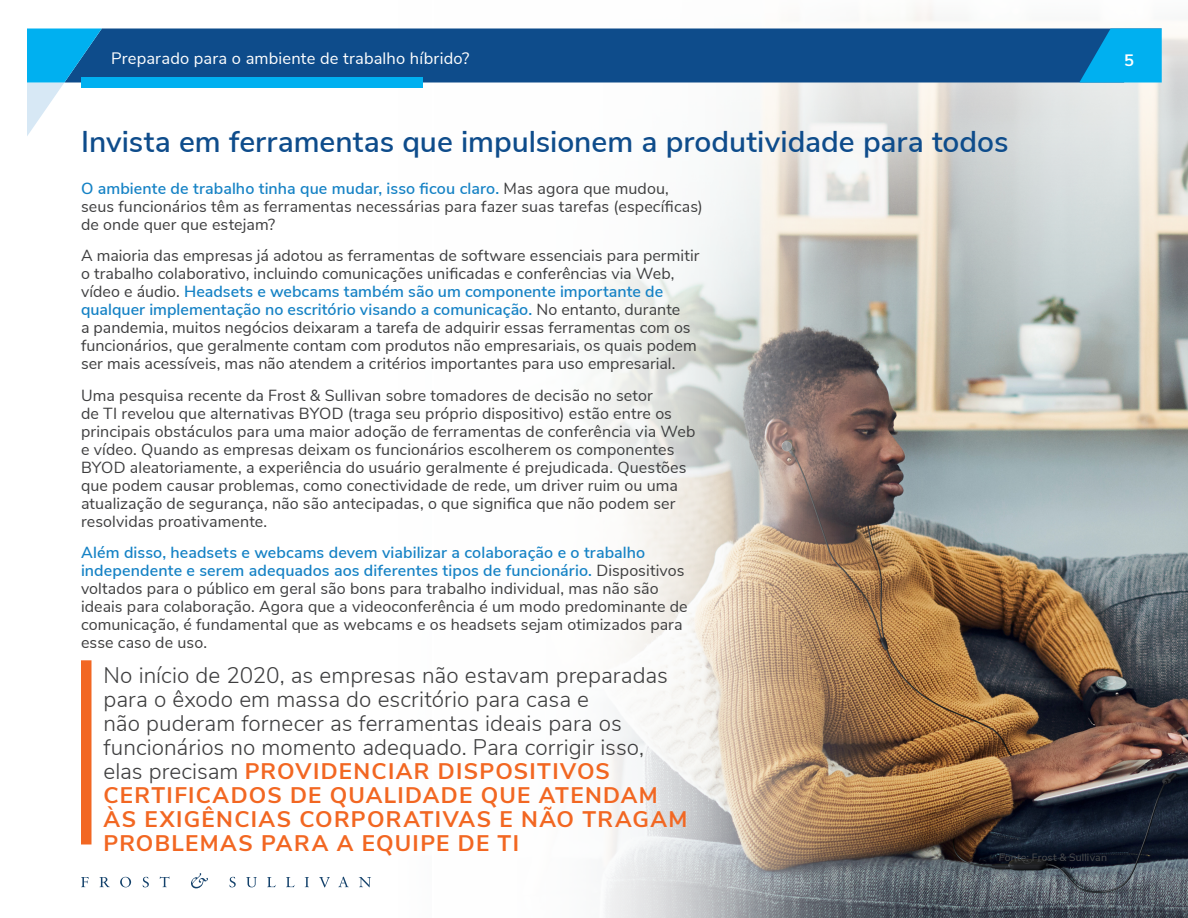
<style>
.page{position:relative;width:1188px;height:918px;background:#fff}
.page>*{position:absolute;margin:0;border:0;box-sizing:border-box;transform-origin:0 0}
.BR__1st_Lvl_Header{font:600 30px "Nunito Sans";color:#0e4c8b}
.BR__Quote{font:300 22.5px/24px "Nunito Sans";color:#3e3e3f}
.t1{font:16.5px "Nunito Sans";letter-spacing:.01em;color:#fff}
.t2{font:700 16.5px "Nunito Sans";color:#fff}
.BR__Body_Text{font:16.05px/18px "Nunito Sans";letter-spacing:.005em;color:#3e3e3f}
.BR__Source{font:10.5px "Nunito Sans";letter-spacing:.015em;color:#4b4c4d}
.s1{font-weight:600;color:#1582c5}
.s2{font-weight:700;color:#f26722}
.s3{font-style:italic}
</style>
<div class="page">
<img style="left:924px;top:346px;width:264px;height:572px">
<svg style="left:924px;top:7px;width:264px;height:339px;background:#d0d3d0"></svg>
<img style="left:770px;top:9px;width:154px;height:909px">
<svg style="left:432px;top:82px;width:338px;height:836px"></svg>
<div style="left:102px;top:28px;width:1060px;height:54px;background:#0e4c8b"></div>
<div style="left:81px;top:77px;width:341px;height:11px;background:#00b0f0"></div>
<svg style="left:27px;top:28px;width:75px;height:108px"></svg>
<svg style="left:1079px;top:29px;width:83px;height:54px;background:#049ddc"></svg>
<svg style="left:81px;top:877px;width:8px;height:10px"></svg>
<svg style="left:100px;top:877px;width:10px;height:10px"></svg>
<svg style="left:120px;top:877px;width:11px;height:10px"></svg>
<svg style="left:143px;top:877px;width:6px;height:10px"></svg>
<svg style="left:160px;top:877px;width:9px;height:10px"></svg>
<svg style="left:229px;top:877px;width:7px;height:10px"></svg>
<svg style="left:246px;top:877px;width:11px;height:10px"></svg>
<svg style="left:267px;top:877px;width:9px;height:10px"></svg>
<svg style="left:286px;top:877px;width:9px;height:10px"></svg>
<svg style="left:305px;top:877px;width:4px;height:10px"></svg>
<svg style="left:319px;top:877px;width:11px;height:10px"></svg>
<svg style="left:338px;top:877px;width:11px;height:10px"></svg>
<svg style="left:359px;top:877px;width:12px;height:10px"></svg>
<svg style="left:191px;top:873px;width:17px;height:15px"></svg>
<div style="left:81px;top:660px;width:11px;height:185px;background:#f26722"></div>
<p class="t1" style="left:111px;top:47px;width:360px">Preparado para o ambiente de trabalho híbrido?</p>
<p class="t2" style="left:1124px;top:48px;width:11px">5</p>
<p class="BR__1st_Lvl_Header" style="left:81px;top:119px;width:929px">Invista em ferramentas que impulsionem a produtividade para todos</p>
<p class="BR__Body_Text" style="left:81px;top:178px;width:623px"><span class="s1">O ambiente de trabalho tinha que mudar, isso ficou claro.</span> Mas agora que mudou, seus funcionários têm as ferramentas necessárias para fazer suas tarefas (específicas) de onde quer que estejam?</p>
<p class="BR__Body_Text" style="left:81px;top:246px;width:620px">A maioria das empresas já adotou as ferramentas de software essenciais para permitir o trabalho colaborativo, incluindo comunicações unificadas e conferências via Web, vídeo e áudio. <span class="s1">Headsets e webcams também são um componente importante de qualquer implementação no escritório visando a comunicação.</span> No entanto, durante<br>a pandemia, muitos negócios deixaram a tarefa de adquirir essas ferramentas com os funcionários, que geralmente contam com produtos não empresariais, os quais podem ser mais acessíveis, mas não atendem a critérios importantes para uso empresarial.</p>
<p class="BR__Body_Text" style="left:81px;top:385px;width:616px">Uma pesquisa recente da Frost &amp; Sullivan sobre tomadores de decisão no setor<br>de TI revelou que alternativas BYOD (traga seu próprio dispositivo) estão entre os principais obstáculos para uma maior adoção de ferramentas de conferência via Web e vídeo. Quando as empresas deixam os funcionários escolherem os componentes BYOD aleatoriamente, a experiência do usuário geralmente é prejudicada. Questões que podem causar problemas, como conectividade de rede, um driver ruim ou uma atualização de segurança, não são antecipadas, o que significa que não podem ser resolvidas proativamente.</p>
<p class="BR__Body_Text" style="left:81px;top:543px;width:608px"><span class="s1">Além disso, headsets e webcams devem viabilizar a colaboração e o trabalho independente e serem adequados aos diferentes tipos de funcionário.</span> Dispositivos voltados para o público em geral são bons para trabalho individual, mas não são ideais para colaboração. Agora que a videoconferência é um modo predominante de comunicação, é fundamental que as webcams e os headsets sejam otimizados para esse caso de uso.</p>
<p class="BR__Quote" style="left:104px;top:662px;width:585px">No início de 2020, as empresas não estavam preparadas para o êxodo em massa do escritório para casa e<br>não puderam fornecer as ferramentas ideais para os funcionários no momento adequado. Para corrigir isso, elas precisam <span class="s2">PROVIDENCIAR DISPOSITIVOS CERTIFICADOS DE QUALIDADE QUE ATENDAM ÀS EXIGÊNCIAS CORPORATIVAS E NÃO TRAGAM PROBLEMAS PARA A EQUIPE DE TI</span></p>
<p class="BR__Source" style="left:999px;top:850px;width:110px"><span class="s3">Fonte:</span> Frost &amp; Sullivan</p>
</div>
